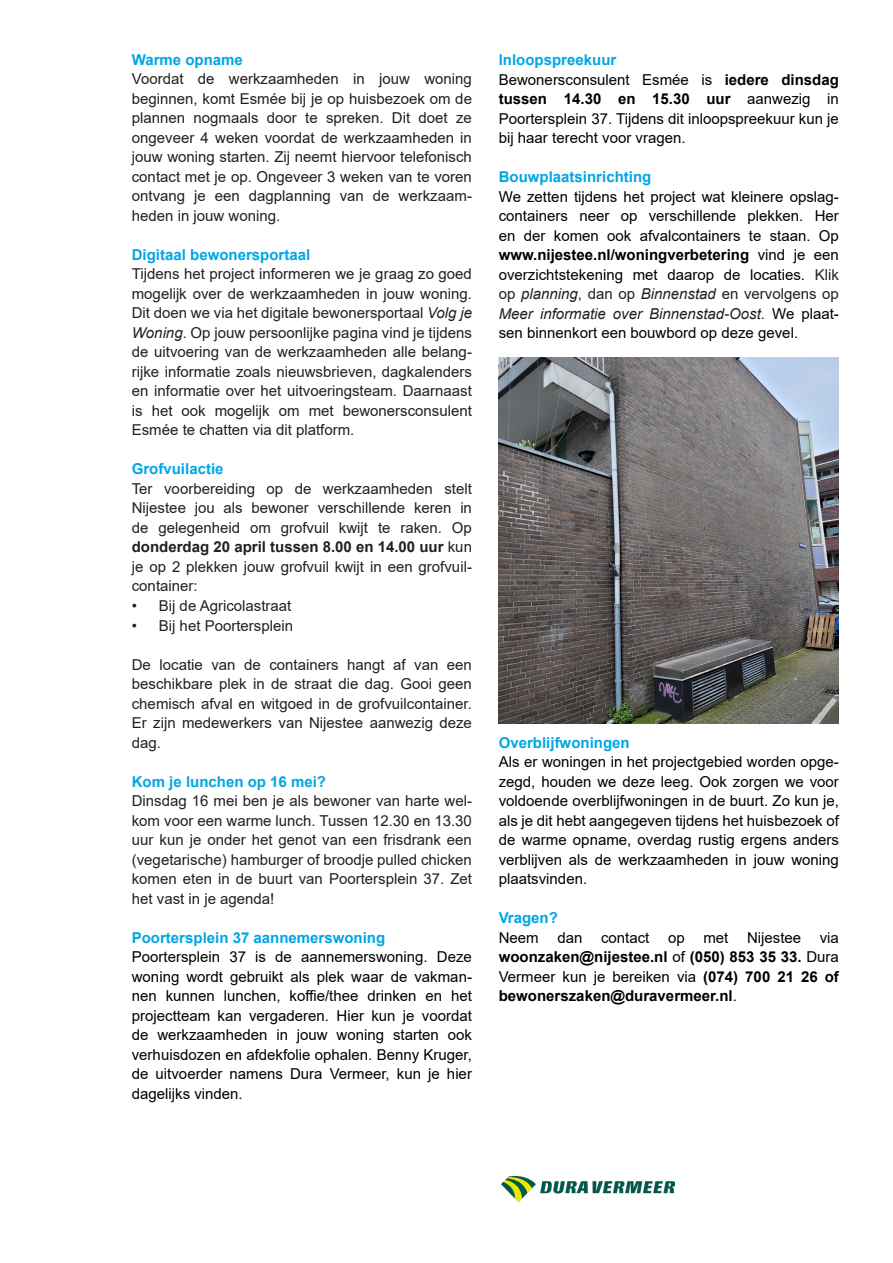
<style>
.page{position:relative;width:893px;height:1263px;background:#fff}
.page>*{position:absolute;margin:0;border:0;box-sizing:border-box;transform-origin:0 0}
.t1{font:15px/19.5px "Arial";color:#231f20;text-align:justify}
.t2{font:15px/19.5px "Arial";color:#000;text-align:justify}
.t3{font:700 15px "Arial";color:#00a6e4}
.t4{font:700 15px/19.5px "Arial";color:#000;text-align:justify}
.s1{font-style:italic}
.s2{font-weight:700}
.s3{color:#231f20}
.s4{font-style:italic;color:#231f20}
.s5{font-weight:400}
</style>
<div class="page">
<img style="left:499px;top:357px;width:340px;height:367px">
<img style="left:501px;top:1176px;width:173px;height:25px">
<p class="t3" style="left:132px;top:49px;width:113px">Warme opname</p>
<p class="t1" style="left:132px;top:69px;width:342px">Voordat de werkzaamheden in jouw woning beginnen, komt Esmée bij je op huisbezoek om de plannen nogmaals door te spreken. Dit doet ze ongeveer 4 weken voordat de werkzaamheden in jouw woning starten. Zij neemt hiervoor telefonisch contact met je op. Ongeveer 3 weken van te voren ontvang je een dagplanning van de werkzaam&shy;heden in jouw woning.</p>
<p class="t3" style="left:132px;top:244px;width:180px">Digitaal bewonersportaal</p>
<p class="t1" style="left:132px;top:264px;width:342px">Tijdens het project informeren we je graag zo goed mogelijk over de werkzaamheden in jouw woning.<br>Dit doen we via het digitale bewonersportaal <span class="s1">Volg je Woning</span>. Op jouw persoonlijke pagina vind je tijdens de uitvoering van de werkzaamheden alle belang&shy;rijke informatie zoals nieuwsbrieven, dagkalenders en informatie over het uitvoeringsteam. Daarnaast is het ook mogelijk om met bewonersconsulent Esmée te chatten via dit platform.</p>
<p class="t3" style="left:132px;top:459px;width:93px">Grofvuilactie</p>
<p class="t1" style="left:132px;top:479px;width:342px">Ter voorbereiding op de werkzaamheden stelt Nijestee jou als bewoner verschillende keren in de gelegenheid om grofvuil kwijt te raken. Op <span class="s2">donderdag 20 april tussen 8.00 en 14.00 uur</span> kun je op 2 plekken jouw grofvuil kwijt in een grofvuil&shy;container:</p>
<p class="t1" style="left:132px;top:596px;width:161px">• Bij de Agricolastraat</p>
<p class="t1" style="left:132px;top:615px;width:163px">• Bij het Poortersplein</p>
<p class="t1" style="left:132px;top:654px;width:342px">De locatie van de containers hangt af van een beschikbare plek in de straat die dag. Gooi geen chemisch afval en witgoed in de grofvuilcontainer.<br>Er zijn medewerkers van Nijestee aanwezig deze dag.</p>
<p class="t3" style="left:132px;top:771px;width:196px">Kom je lunchen op 16 mei?</p>
<p class="t1" style="left:132px;top:791px;width:342px">Dinsdag 16 mei ben je als bewoner van harte wel&shy;kom voor een warme lunch. Tussen 12.30 en 13.30 uur kun je onder het genot van een frisdrank een (vegetarische) hamburger of broodje pulled chicken komen eten in de buurt van Poortersplein 37. Zet het vast in je agenda!</p>
<p class="t3" style="left:132px;top:927px;width:255px">Poortersplein 37 aannemerswoning</p>
<p class="t2" style="left:132px;top:947px;width:342px">Poortersplein 37 is de aannemerswoning. Deze woning wordt gebruikt als plek waar de vakman&shy;nen kunnen lunchen, koffie/thee drinken en het projectteam kan vergaderen. Hier kun je voordat de werkzaamheden in jouw woning starten ook verhuisdozen en afdekfolie ophalen. Benny Kruger, de uitvoerder namens Dura Vermeer, kun je hier dagelijks vinden.</p>
<p class="t3" style="left:499px;top:49px;width:119px">Inloopspreekuur</p>
<p class="t2" style="left:499px;top:69px;width:342px">Bewonersconsulent Esmée is <span class="s2">iedere dinsdag tussen 14.30 en 15.30 uur</span> aanwezig in Poortersplein 37. Tijdens dit inloopspreekuur kun je bij haar terecht voor vragen.</p>
<p class="t3" style="left:499px;top:166px;width:154px">Bouwplaatsinrichting</p>
<p class="t2" style="left:499px;top:186px;width:342px">We zetten tijdens het project wat kleinere opslag&shy;containers neer op verschillende plekken. Her en der komen ook afvalcontainers te staan. Op <span class="s2">www.nijestee.nl/woningverbetering</span> vind je een overzichtstekening met daarop de locaties. <span class="s3">Klik op</span> <span class="s4">planning</span><span class="s3">, dan op</span> <span class="s4">Binnenstad</span> <span class="s3">en vervolgens op </span><span class="s4">Meer informatie over Binnenstad-Oost</span><span class="s3">.</span> We plaat&shy;sen binnenkort een bouwbord op deze gevel.</p>
<p class="t3" style="left:499px;top:732px;width:132px">Overblijfwoningen</p>
<p class="t2" style="left:499px;top:752px;width:342px">Als er woningen in het projectgebied worden opge&shy;zegd, houden we deze leeg. Ook zorgen we voor voldoende overblijfwoningen in de buurt. Zo kun je, als je dit hebt aangegeven tijdens het huisbezoek of de warme opname, overdag rustig ergens anders verblijven als de werkzaamheden in jouw woning plaatsvinden.</p>
<p class="t3" style="left:499px;top:907px;width:61px">Vragen?</p>
<p class="t4" style="left:499px;top:928px;width:342px"><span class="s5">Neem dan contact op met Nijestee via </span>woonzaken@nijestee.nl <span class="s5">of</span> (050) 853 35 33. <span class="s5">Dura Vermeer kun je bereiken via</span> (074) 700 21 26 of bewonerszaken@duravermeer.nl<span class="s5">.</span></p>
</div>
